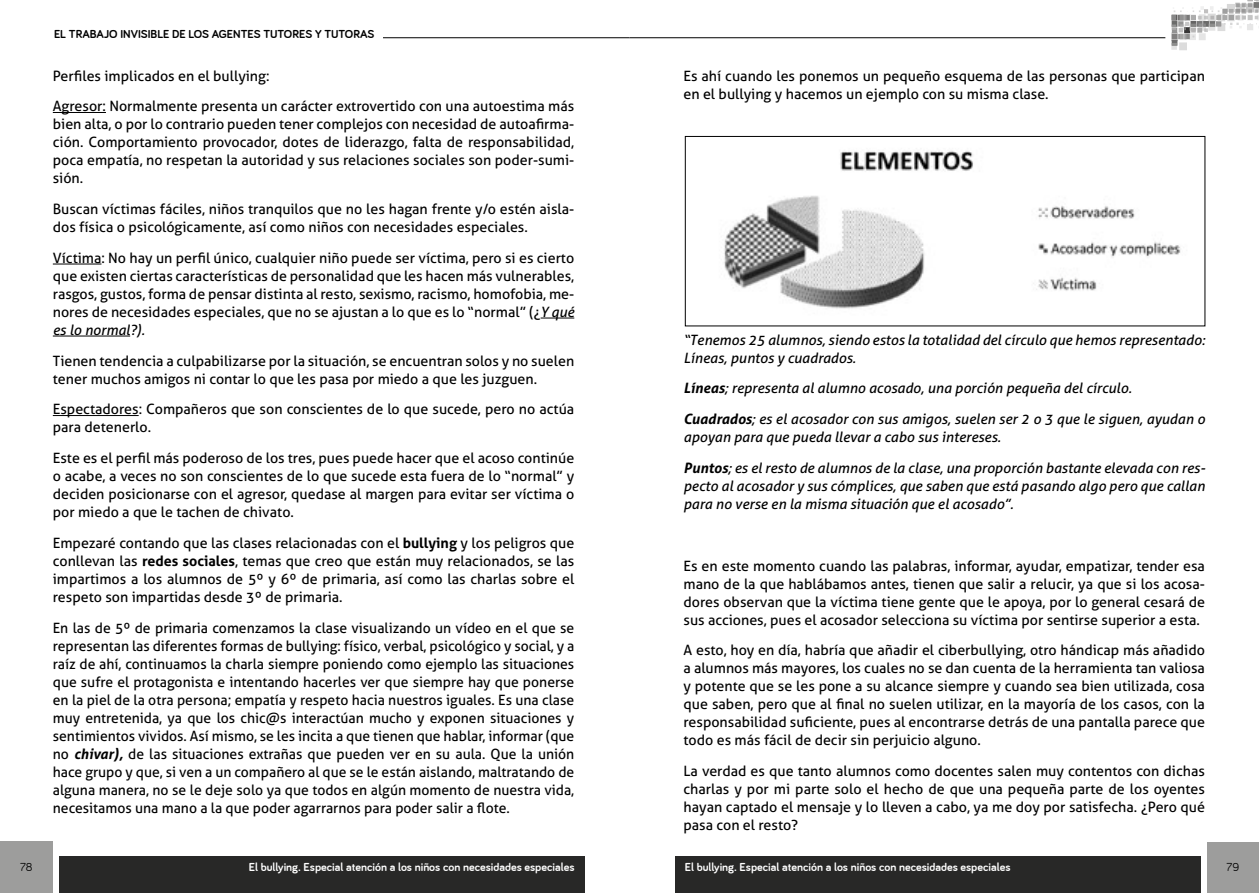
<style>
.page{position:relative;width:1259px;height:893px;background:#fff}
.page>*{position:absolute;margin:0;border:0;box-sizing:border-box;transform-origin:0 0}
.t1{font:14.25px/18px "Aller";color:#000;text-align:justify}
.t2{font:italic 14.25px/18px "Aller";color:#000}
.t3{font:700 12px "Bariol";color:#fff}
.t4{font:700 12px "Bariol";color:#000}
.t5{font:12px "Bariol";color:#000}
.s1{font-style:italic}
.s2{font-weight:700}
.s3{font-weight:700;font-style:italic}
</style>
<div class="page">
<div style="left:1207px;top:843px;width:52px;height:50px;background:#9d9d9c"></div>
<div style="left:60px;top:856px;width:525px;height:37px;background:#282827"></div>
<div style="left:675px;top:856px;width:526px;height:37px;background:#282827"></div>
<div style="left:0;top:842px;width:53px;height:51px;background:#9d9d9c"></div>
<svg style="left:1171px;top:0;width:88px;height:50px"></svg>
<div style="left:1179px;top:42px;width:8px;height:8px;background:#dcdcdc"></div>
<hr style="left:383px;top:37px;width:246px;height:1px;background:#000">
<hr style="left:629px;top:37px;width:536px;height:1px;background:#000">
<hr style="left:53px;top:112px;width:53px;height:1px;background:#000">
<hr style="left:53px;top:264px;width:48px;height:1px;background:#000">
<hr style="left:540px;top:318px;width:34px;height:1px;background:#000">
<hr style="left:53px;top:336px;width:77px;height:1px;background:#000">
<hr style="left:53px;top:415px;width:86px;height:1px;background:#000">
<img style="left:724px;top:150px;width:457px;height:159px">
<div style="left:685px;top:136px;width:520px;height:190px;border:1px solid #000"></div>
<p class="t4" style="left:54px;top:27px;width:322px">EL TRABAJO INVISIBLE DE LOS AGENTES TUTORES Y TUTORAS</p>
<p class="t1" style="left:53px;top:60px;width:523px;line-height:30.8px">Perfiles implicados en el bullying:<br>Agresor: Normalmente presenta un carácter extrovertido con una autoestima más</p>
<p class="t1" style="left:53px;top:115px;width:523px">bien alta, o por lo contrario pueden tener complejos con necesidad de autoafirma&shy;ción. Comportamiento provocador, dotes de liderazgo, falta de responsabilidad, poca empatía, no respetan la autoridad y sus relaciones sociales son poder-sumi&shy;sión.</p>
<p class="t1" style="left:53px;top:200px;width:523px">Buscan víctimas fáciles, niños tranquilos que no les hagan frente y/o estén aisla&shy;dos física o psicológicamente, así como niños con necesidades especiales.</p>
<p class="t1" style="left:53px;top:249px;width:523px">Víctima: No hay un perfil único, cualquier niño puede ser víctima, pero si es cierto que existen ciertas características de personalidad que les hacen más vulnerables, rasgos, gustos, forma de pensar distinta al resto, sexismo, racismo, homofobia, me&shy;nores de necesidades especiales, que no se ajustan a lo que es lo “normal” (¿<span class="s1">Y qué es lo normal?).</span></p>
<p class="t1" style="left:53px;top:352px;width:523px">Tienen tendencia a culpabilizarse por la situación, se encuentran solos y no suelen tener muchos amigos ni contar lo que les pasa por miedo a que les juzguen.</p>
<p class="t1" style="left:53px;top:400px;width:523px">Espectadores: Compañeros que son conscientes de lo que sucede, pero no actúa para detenerlo.</p>
<p class="t1" style="left:53px;top:449px;width:523px">Este es el perfil más poderoso de los tres, pues puede hacer que el acoso continúe o acabe, a veces no son conscientes de lo que sucede esta fuera de lo “normal” y deciden posicionarse con el agresor, quedase al margen para evitar ser víctima o por miedo a que le tachen de chivato.</p>
<p class="t1" style="left:53px;top:534px;width:523px">Empezaré contando que las clases relacionadas con el <span class="s2">bullying</span> y los peligros que conllevan las <span class="s2">redes sociales</span>, temas que creo que están muy relacionados, se las impartimos a los alumnos de 5º y 6º de primaria, así como las charlas sobre el respeto son impartidas desde 3º de primaria.</p>
<p class="t1" style="left:53px;top:619px;width:523px">En las de 5º de primaria comenzamos la clase visualizando un vídeo en el que se representan las diferentes formas de bullying: físico, verbal, psicológico y social, y a raíz de ahí, continuamos la charla siempre poniendo como ejemplo las situaciones que sufre el protagonista e intentando hacerles ver que siempre hay que ponerse en la piel de la otra persona; empatía y respeto hacia nuestros iguales. Es una clase muy entretenida, ya que los chic@s interactúan mucho y exponen situaciones y sentimientos vividos. Así mismo, se les incita a que tienen que hablar, informar (que no <span class="s3">chivar),</span> de las situaciones extrañas que pueden ver en su aula. Que la unión hace grupo y que, si ven a un compañero al que se le están aislando, maltratando de alguna manera, no se le deje solo ya que todos en algún momento de nuestra vida, necesitamos una mano a la que poder agarrarnos para poder salir a flote.</p>
<p class="t1" style="left:683px;top:67px;width:523px">Es ahí cuando les ponemos un pequeño esquema de las personas que participan en el bullying y hacemos un ejemplo con su misma clase.</p>
<p class="t2" style="left:683px;top:331px;width:523px">“Tenemos 25 alumnos, siendo estos la totalidad del círculo que hemos representado:<br>Líneas, puntos y cuadrados.</p>
<p class="t2" style="left:683px;top:373px;width:523px;line-height:30.8px"><span class="s2">Líneas</span>; representa al alumno acosado, una porción pequeña del círculo.<br><span class="s2">Cuadrados</span>; es el acosador con sus amigos, suelen ser 2 o 3 que le siguen, ayudan o</p>
<p class="t2" style="left:683px;top:422px;width:523px;line-height:30.8px">apoyan para que pueda llevar a cabo sus intereses.<br><span class="s2">Puntos</span>; es el resto de alumnos de la clase, una proporción bastante elevada con res-</p>
<p class="t2" style="left:683px;top:477px;width:523px">pecto al acosador y sus cómplices, que saben que está pasando algo pero que callan para no verse en la misma situación que el acosado”.</p>
<p class="t1" style="left:683px;top:556px;width:523px">Es en este momento cuando las palabras, informar, ayudar, empatizar, tender esa mano de la que hablábamos antes, tienen que salir a relucir, ya que si los acosa&shy;dores observan que la víctima tiene gente que le apoya, por lo general cesará de sus acciones, pues el acosador selecciona su víctima por sentirse superior a esta.</p>
<p class="t1" style="left:683px;top:641px;width:523px">A esto, hoy en día, habría que añadir el ciberbullying, otro hándicap más añadido a alumnos más mayores, los cuales no se dan cuenta de la herramienta tan valiosa y potente que se les pone a su alcance siempre y cuando sea bien utilizada, cosa que saben, pero que al final no suelen utilizar, en la mayoría de los casos, con la responsabilidad suficiente, pues al encontrarse detrás de una pantalla parece que todo es más fácil de decir sin perjuicio alguno.</p>
<p class="t1" style="left:683px;top:762px;width:523px">La verdad es que tanto alumnos como docentes salen muy contentos con dichas charlas y por mi parte solo el hecho de que una pequeña parte de los oyentes hayan captado el mensaje y lo lleven a cabo, ya me doy por satisfecha. ¿Pero qué pasa con el resto?</p>
<p class="t3" style="left:249px;top:860px;width:327px">El bullying. Especial atención a los niños con necesidades especiales</p>
<p class="t3" style="left:685px;top:860px;width:327px">El bullying. Especial atención a los niños con necesidades especiales</p>
<p class="t5" style="left:20px;top:860px;width:14px">78</p>
<p class="t5" style="left:1226px;top:860px;width:14px">79</p>
</div>
